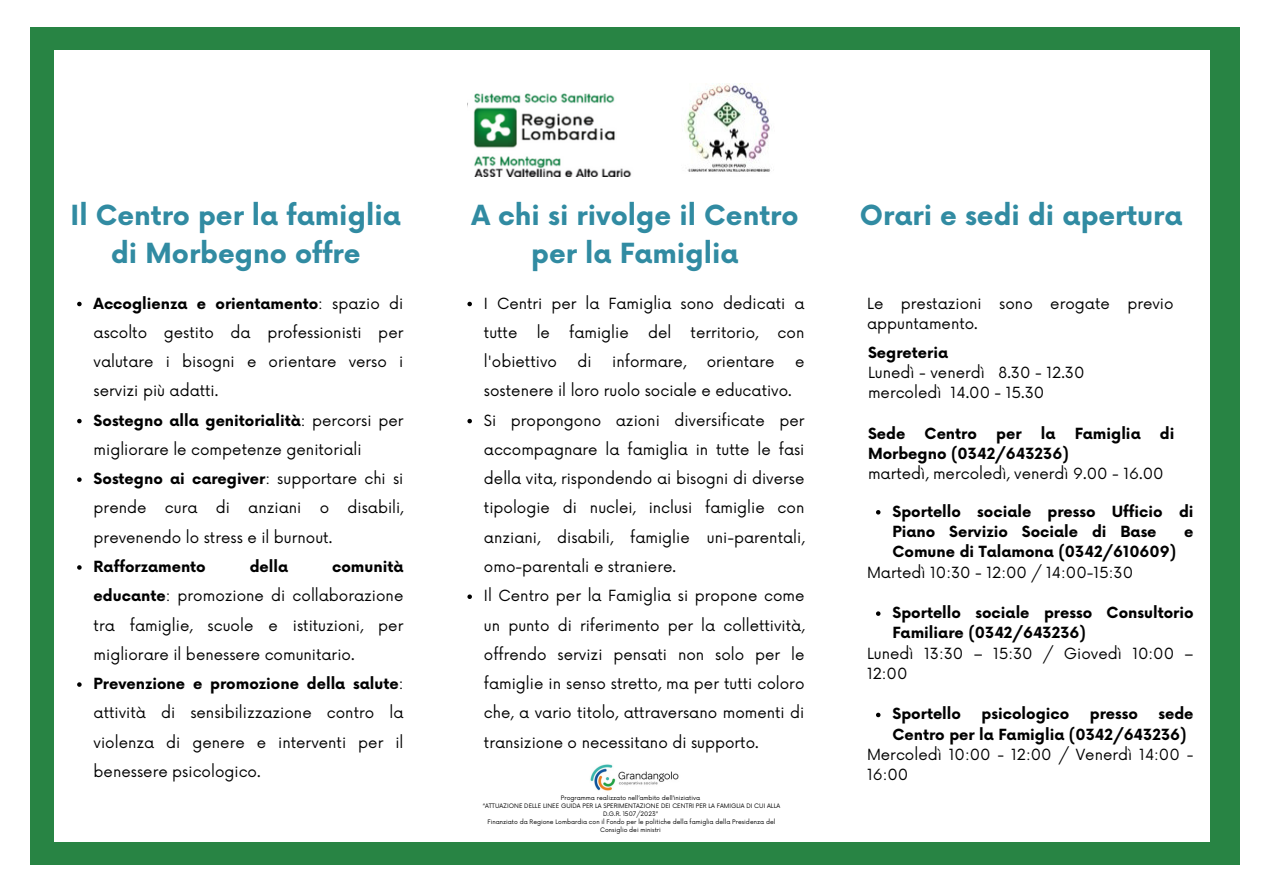
<style>
.page{position:relative;width:1263px;height:894px;background:#fff}
.page>*{position:absolute;margin:0;border:0;box-sizing:border-box;transform-origin:0 0}
.t1{font:700 27px/37.2px "Now";color:#318ba2;text-align:center}
.t2{font:15px/29.2px "Now";color:#000}
.t3{font:700 15px/20.2px "Now";color:#000}
.t4{font:6px/7.9px "Now";color:#000;text-align:center}
.s1{font-weight:700}
</style>
<div class="page">
<div style="left:30px;top:27px;width:1209px;height:837px;background:#288444"></div>
<div style="left:54px;top:50px;width:1155px;height:791px;background:#fff"></div>
<img style="left:467px;top:93px;width:165px;height:83px">
<img style="left:684px;top:84px;width:86px;height:88px">
<svg style="left:77px;top:302px;width:5px;height:4px"></svg>
<svg style="left:77px;top:419px;width:5px;height:4px"></svg>
<svg style="left:77px;top:477px;width:5px;height:5px"></svg>
<svg style="left:77px;top:565px;width:5px;height:4px"></svg>
<svg style="left:77px;top:682px;width:5px;height:4px"></svg>
<svg style="left:467px;top:302px;width:5px;height:4px"></svg>
<svg style="left:467px;top:419px;width:5px;height:4px"></svg>
<svg style="left:467px;top:594px;width:5px;height:5px"></svg>
<svg style="left:876px;top:510px;width:4px;height:4px"></svg>
<svg style="left:876px;top:611px;width:4px;height:4px"></svg>
<svg style="left:876px;top:712px;width:4px;height:5px"></svg>
<img style="left:590px;top:764px;width:89px;height:27px">
<p class="t1" style="left:71px;top:199px;width:332px">Il Centro per la famiglia di Morbegno offre</p>
<p class="t2" style="left:94px;top:289px;width:311px;text-align:justify"><span class="s1">Accoglienza e orientamento</span>: spazio di ascolto gestito da professionisti per valutare i bisogni e orientare verso i servizi più adatti.</p>
<p class="t2" style="left:94px;top:406px;width:311px"><span class="s1">Sostegno alla genitorialità</span>: percorsi per migliorare le competenze genitoriali</p>
<p class="t2" style="left:94px;top:464px;width:311px;text-align:justify"><span class="s1">Sostegno ai caregiver</span>: supportare chi si prende cura di anziani o disabili, prevenendo lo stress e il burnout.</p>
<p class="t3" style="left:94px;top:557px;width:114px">Rafforzamento</p>
<p class="t3" style="left:250px;top:557px;width:40px">della</p>
<p class="t2" style="left:94px;top:552px;width:311px;text-align:justify;text-indent:238px"><span class="s1">comunità educante</span>: promozione di collaborazione tra famiglie, scuole e istituzioni, per migliorare il benessere comunitario.</p>
<p class="t2" style="left:94px;top:669px;width:311px;text-align:justify"><span class="s1">Prevenzione e promozione della salute</span>: attività di sensibilizzazione contro la violenza di genere e interventi per il benessere psicologico.</p>
<h1 class="t1" style="left:471px;top:199px;width:329px">A chi si rivolge il Centro per la Famiglia</h1>
<p class="t2" style="left:484px;top:289px;width:322px">I Centri per la Famiglia sono dedicati a tutte</p>
<p class="t2" style="left:537px;top:318px;width:15px">le</p>
<p class="t2" style="left:569px;top:318px;width:61px">famiglie</p>
<p class="t2" style="left:648px;top:318px;width:25px">del</p>
<p class="t2" style="left:691px;top:318px;width:69px">territorio,</p>
<p class="t2" style="left:778px;top:318px;width:28px">con</p>
<p class="t2" style="left:484px;top:347px;width:75px">l'obiettivo</p>
<p class="t2" style="left:577px;top:347px;width:16px">di</p>
<p class="t2" style="left:612px;top:347px;width:75px">informare,</p>
<p class="t2" style="left:707px;top:347px;width:69px">orientare</p>
<p class="t2" style="left:795px;top:347px;width:11px">e</p>
<p class="t2" style="left:484px;top:377px;width:309px">sostenere il loro ruolo sociale e educativo.</p>
<p class="t2" style="left:484px;top:406px;width:322px;text-align:justify">Si propongono azioni diversificate per accompagnare la famiglia in tutte le fasi della vita, rispondendo ai bisogni di diverse tipologie di nuclei, inclusi famiglie con anziani, disabili, famiglie uni-parentali, omo-parentali e straniere.</p>
<p class="t2" style="left:484px;top:581px;width:322px;text-align:justify">Il Centro per la Famiglia si propone come un punto di riferimento per la collettività, offrendo servizi pensati non solo per le famiglie in senso stretto, ma per tutti coloro che, a vario titolo, attraversano momenti di transizione o necessitano di supporto.</p>
<p class="t4" style="left:561px;top:793px;width:141px">Programma realizzato nell’ambito dell’iniziativa</p>
<h1 class="t4" style="left:483px;top:801px;width:299px">“ATTUAZIONE DELLE LINEE GUIDA PER LA SPERIMENTAZIONE DEI CENTRI PER LA FAMIGLIA DI CUI ALLA<br>D.G.R. 1507/2023”</h1>
<h2 class="t4" style="left:487px;top:817px;width:289px">Finanziato da Regione Lombardia con il Fondo per le politiche della famiglia della Presidenza del<br>Consiglio dei ministri</h2>
<p class="t1" style="left:860px;top:199px;width:324px">Orari e sedi di apertura</p>
<p class="t2" style="left:867px;top:293px;width:308px;line-height:20.2px">Le prestazioni sono erogate previo appuntamento.</p>
<p class="t2" style="left:868px;top:343px;width:218px;line-height:20.2px"><span class="s1">Segreteria<br></span>Lunedì - venerdì 8.30 - 12.30 mercoledì 14.00 - 15.30</p>
<p class="t3" style="left:868px;top:424px;width:39px">Sede</p>
<p class="t3" style="left:925px;top:424px;width:54px">Centro</p>
<p class="t3" style="left:996px;top:424px;width:27px">per</p>
<p class="t3" style="left:1041px;top:424px;width:16px">la</p>
<p class="t3" style="left:1075px;top:424px;width:68px">Famiglia</p>
<p class="t3" style="left:1160px;top:424px;width:16px">di</p>
<p class="t2" style="left:868px;top:444px;width:297px;line-height:20.2px"><span class="s1">Morbegno (0342/643236)<br></span>martedì, mercoledì, venerdì 9.00 - 16.00</p>
<h2 class="t3" style="left:892px;top:502px;width:303px">Sportello sociale presso Ufficio di<br>Piano Servizio Sociale di Base</h2>
<h2 class="t3" style="left:1184px;top:522px;width:11px">e</h2>
<h2 class="t3" style="left:892px;top:542px;width:285px">Comune di Talamona (0342/610609)</h2>
<h2 class="t2" style="left:867px;top:558px;width:268px">Martedì 10:30 - 12:00 / 14:00-15:30</h2>
<p class="t3" style="left:892px;top:603px;width:303px">Sportello sociale presso Consultorio<br>Familiare (0342/643236)</p>
<h2 class="t2" style="left:867px;top:643px;width:328px;line-height:20.2px">Lunedì 13:30 – 15:30 / Giovedì 10:00 –<br>12:00</h2>
<p class="t3" style="left:892px;top:704px;width:70px">Sportello</p>
<p class="t3" style="left:981px;top:704px;width:89px">psicologico</p>
<p class="t3" style="left:1090px;top:704px;width:50px">presso</p>
<p class="t3" style="left:892px;top:704px;width:303px;text-indent:266px">sede<br>Centro per la Famiglia (0342/643236)</p>
<h2 class="t2" style="left:867px;top:745px;width:328px;line-height:20.2px">Mercoledì 10:00 - 12:00 / Venerdì 14:00 -<br>16:00</h2>
</div>
